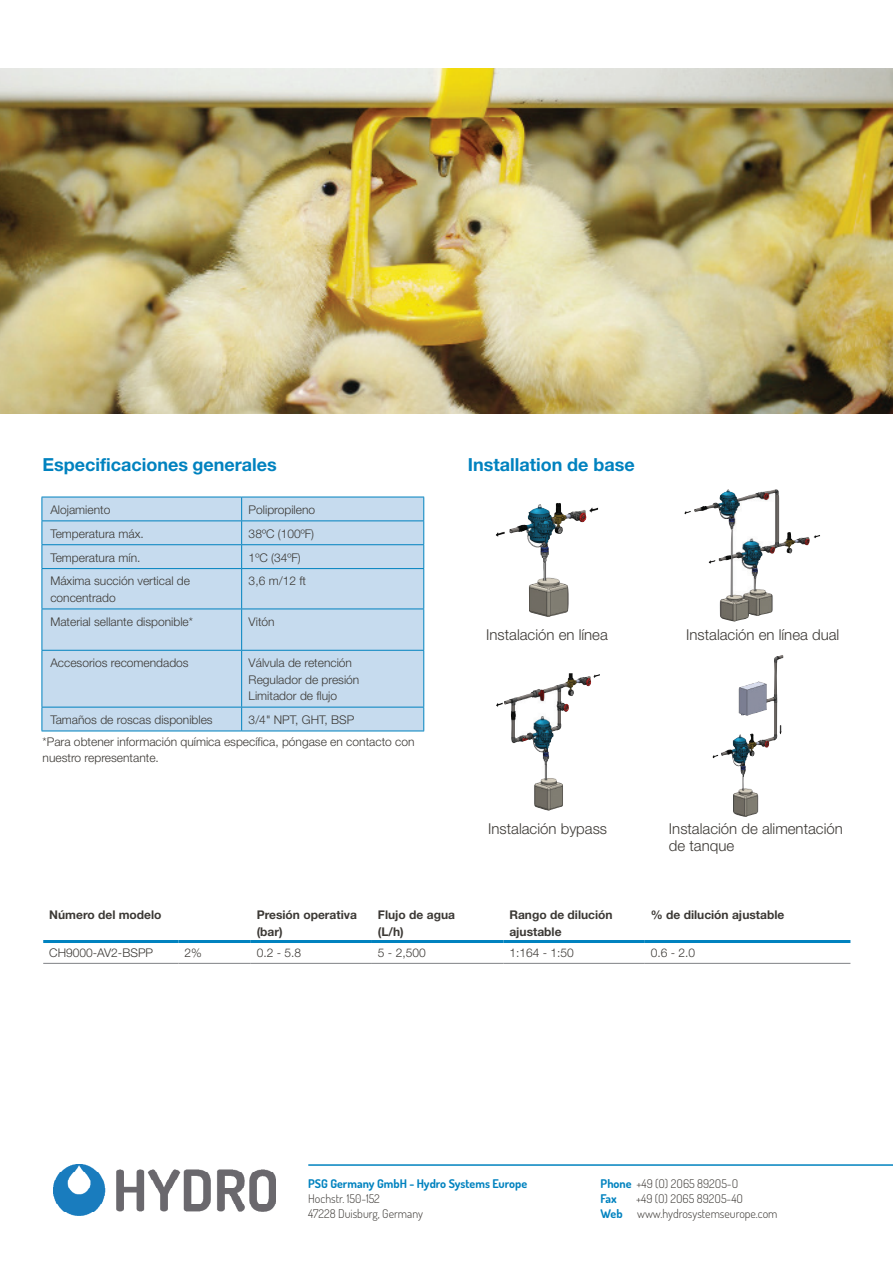
<style>
.page{position:relative;width:893px;height:1263px;background:#fff}
.page>*{position:absolute;margin:0;border:0;box-sizing:border-box;transform-origin:0 0}
.t1{font:700 18px "Helvetica Neue";color:#0082bf}
.t2{font:300 15px/16.5px "Helvetica Neue";color:#3c3935}
.t3{font:300 12px/16.5px "Helvetica Neue";color:#3c3935}
.t4{font:300 12px/15px "Dosis";color:#3c3935}
.t5{font:700 12px/16.5px "Helvetica Neue";color:#3c3935}
.t6{font:700 12px "Dosis";color:#0082bf}
.s1{font-weight:700;color:#0082bf}
</style>
<div class="page">
<img style="left:53px;top:1164px;width:223px;height:52px">
<img style="left:0;top:68px;width:893px;height:346px">
<hr style="left:308px;top:1164px;width:585px;height:2px;background:#0082bf">
<img style="left:509px;top:503px;width:61px;height:114px">
<img style="left:694px;top:489px;width:116px;height:133px">
<img style="left:504px;top:673px;width:65px;height:137px">
<img style="left:721px;top:655px;width:63px;height:162px">
<div style="left:43px;top:498px;width:380px;height:233px;background:#c6dbee"></div>
<svg style="left:42px;top:498px;width:1px;height:70px"></svg>
<hr style="left:42px;top:569px;width:1px;height:39px;background:#0082bf">
<hr style="left:42px;top:609px;width:1px;height:41px;background:#0082bf">
<hr style="left:42px;top:651px;width:1px;height:56px;background:#0082bf">
<svg style="left:42px;top:708px;width:1px;height:23px"></svg>
<hr style="left:42px;top:497px;width:200px;height:1px;background:#0082bf">
<hr style="left:42px;top:520px;width:200px;height:1px;background:#0082bf">
<hr style="left:42px;top:544px;width:200px;height:1px;background:#0082bf">
<hr style="left:42px;top:568px;width:200px;height:1px;background:#0082bf">
<hr style="left:42px;top:608px;width:200px;height:1px;background:#0082bf">
<hr style="left:42px;top:650px;width:200px;height:1px;background:#0082bf">
<hr style="left:42px;top:707px;width:200px;height:1px;background:#0082bf">
<hr style="left:42px;top:731px;width:200px;height:1px;background:#0082bf">
<svg style="left:241px;top:497px;width:1px;height:71px"></svg>
<hr style="left:241px;top:569px;width:1px;height:39px;background:#0082bf">
<hr style="left:241px;top:609px;width:1px;height:41px;background:#0082bf">
<hr style="left:241px;top:651px;width:1px;height:56px;background:#0082bf">
<svg style="left:241px;top:707px;width:1px;height:24px"></svg>
<hr style="left:242px;top:497px;width:182px;height:1px;background:#0082bf">
<svg style="left:423px;top:497px;width:1px;height:71px"></svg>
<hr style="left:423px;top:569px;width:1px;height:39px;background:#0082bf">
<hr style="left:423px;top:609px;width:1px;height:41px;background:#0082bf">
<hr style="left:423px;top:651px;width:1px;height:56px;background:#0082bf">
<svg style="left:423px;top:708px;width:1px;height:23px"></svg>
<hr style="left:242px;top:520px;width:182px;height:1px;background:#0082bf">
<hr style="left:242px;top:544px;width:182px;height:1px;background:#0082bf">
<hr style="left:242px;top:568px;width:182px;height:1px;background:#0082bf">
<hr style="left:242px;top:608px;width:182px;height:1px;background:#0082bf">
<hr style="left:242px;top:650px;width:182px;height:1px;background:#0082bf">
<hr style="left:242px;top:707px;width:182px;height:1px;background:#0082bf">
<hr style="left:242px;top:731px;width:182px;height:1px;background:#0082bf">
<hr style="left:43px;top:963px;width:135px;height:1px;background:#808285">
<hr style="left:178px;top:963px;width:73px;height:1px;background:#808285">
<hr style="left:251px;top:963px;width:121px;height:1px;background:#808285">
<hr style="left:372px;top:963px;width:131px;height:1px;background:#808285">
<hr style="left:503px;top:963px;width:142px;height:1px;background:#808285">
<hr style="left:645px;top:963px;width:205px;height:1px;background:#808285">
<hr style="left:43px;top:940px;width:135px;height:3px;background:#0082bf">
<hr style="left:178px;top:940px;width:73px;height:3px;background:#0082bf">
<hr style="left:251px;top:940px;width:121px;height:3px;background:#0082bf">
<hr style="left:372px;top:940px;width:131px;height:3px;background:#0082bf">
<hr style="left:503px;top:940px;width:142px;height:3px;background:#0082bf">
<hr style="left:645px;top:940px;width:205px;height:3px;background:#0082bf">
<h1 class="t1" style="left:43px;top:453px;width:236px">Especificaciones generales</h1>
<h1 class="t1" style="left:468px;top:453px;width:168px">Installation de base</h1>
<p class="t3" style="left:50px;top:501px;width:62px">Alojamiento</p>
<p class="t3" style="left:249px;top:501px;width:68px">Polipropileno</p>
<p class="t3" style="left:50px;top:525px;width:95px">Temperatura máx.</p>
<p class="t3" style="left:249px;top:525px;width:67px">38ºC (100ºF)</p>
<p class="t3" style="left:50px;top:549px;width:92px">Temperatura mín.</p>
<p class="t3" style="left:249px;top:549px;width:54px">1ºC (34ºF)</p>
<p class="t3" style="left:50px;top:573px;width:141px">Máxima succión vertical de concentrado</p>
<p class="t3" style="left:249px;top:573px;width:59px">3,6 m/12 ft</p>
<p class="t3" style="left:50px;top:613px;width:144px">Material sellante disponible*</p>
<p class="t3" style="left:249px;top:613px;width:28px">Vitón</p>
<p class="t3" style="left:50px;top:654px;width:140px">Accesorios recomendados</p>
<p class="t3" style="left:249px;top:654px;width:112px">Válvula de retención<br>Regulador de presión<br>Limitador de flujo</p>
<p class="t3" style="left:50px;top:711px;width:164px">Tamaños de roscas disponibles</p>
<p class="t2" style="left:486px;top:626px;width:123px">Instalación en línea</p>
<p class="t2" style="left:686px;top:626px;width:155px">Instalación en línea dual</p>
<p class="t3" style="left:43px;top:708px;width:373px;line-height:21.8px;text-indent:206px">3/4" NPT, GHT, BSP<br>*Para obtener información química específica, póngase en contacto con</p>
<p class="t3" style="left:43px;top:749px;width:118px">nuestro representante.</p>
<p class="t2" style="left:488px;top:820px;width:120px">Instalación bypass</p>
<p class="t2" style="left:669px;top:820px;width:175px">Instalación de alimentación de tanque</p>
<p class="t5" style="left:49px;top:906px;width:114px">Número del modelo</p>
<p class="t5" style="left:257px;top:906px;width:102px">Presión operativa (bar)</p>
<p class="t5" style="left:378px;top:906px;width:79px">Flujo de agua (L/h)</p>
<p class="t5" style="left:509px;top:906px;width:105px">Rango de dilución ajustable</p>
<p class="t5" style="left:651px;top:906px;width:135px">% de dilución ajustable</p>
<p class="t3" style="left:49px;top:944px;width:105px">CH9000-AV2-BSPP</p>
<p class="t3" style="left:184px;top:944px;width:19px">2%</p>
<p class="t3" style="left:257px;top:944px;width:46px">0.2 - 5.8</p>
<p class="t3" style="left:378px;top:944px;width:49px">5 - 2,500</p>
<p class="t3" style="left:509px;top:944px;width:66px">1:164 - 1:50</p>
<p class="t3" style="left:651px;top:944px;width:46px">0.6 - 2.0</p>
<p class="t6" style="left:308px;top:1176px;width:220px">PSG Germany GmbH - Hydro Systems Europe</p>
<p class="t4" style="left:308px;top:1191px;width:116px">Hochstr. 150-152<br>47228 Duisburg, Germany</p>
<p class="t4" style="left:601px;top:1176px;width:139px"><span class="s1">Phone</span> +49 (O) 2O65 892O5-O<br><span class="s1">Fax</span></p>
<p class="t4" style="left:601px;top:1191px;width:178px;text-align:center">+49 (O) 2O65 892O5-4O<br><span class="s1">Web</span> www.hydrosystemseurope.com</p>
</div>
